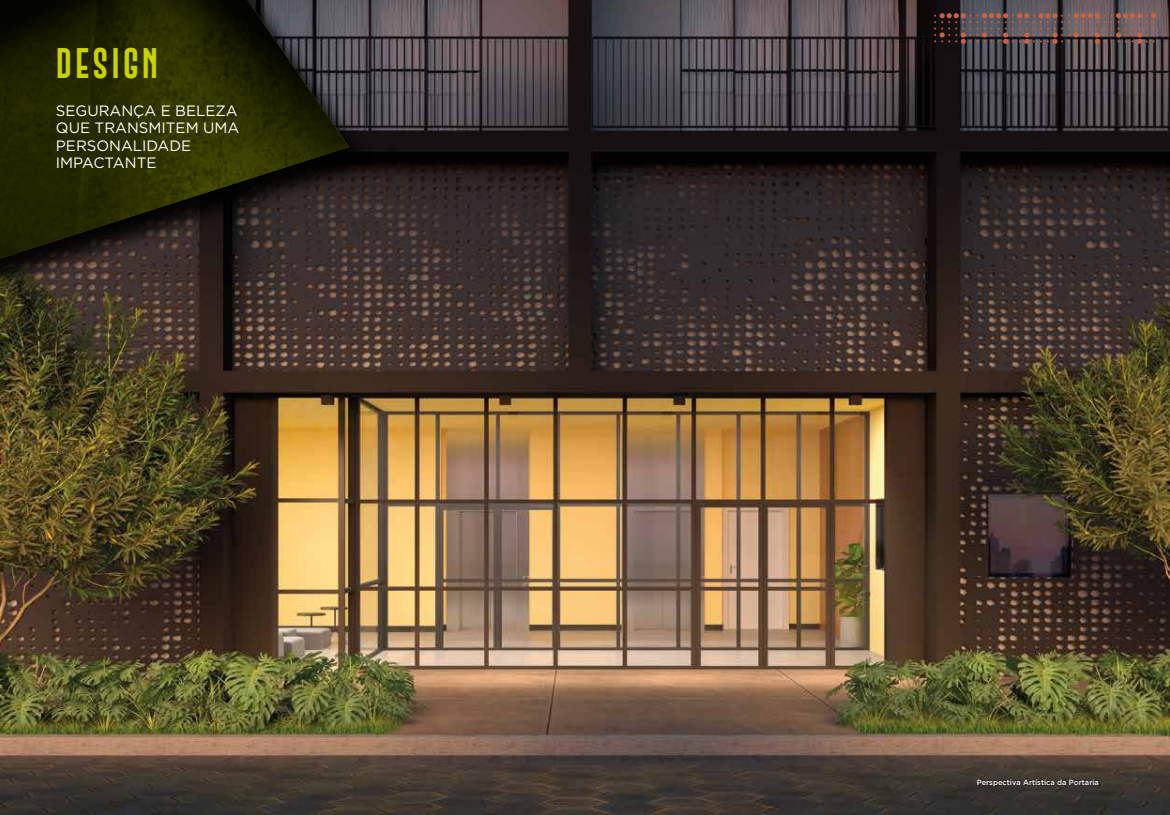
<style>
.page{position:relative;width:1170px;height:815px;background:#fff}
.page>*{position:absolute;margin:0;border:0;box-sizing:border-box;transform-origin:0 0}
.t1{font:31.25px "Gobold Extra 2";letter-spacing:.1em;color:#c8d300}
.t2{font:15px/17.5px "Gotham";color:#fff}
.t3{font:500 7.5px "Gotham";color:#fff}
</style>
<div class="page">
<img style="left:0;top:0;width:1169px;height:815px">
<div style="left:975px;top:778px;width:125px;height:10px;background:#000;opacity:.75"></div>
<svg style="left:934px;top:13px;width:128px;height:31px;background:#574444"></svg>
<svg style="left:1068px;top:13px;width:88px;height:31px;background:#725755"></svg>
<div style="left:0;top:0;width:373px;height:308px;background:#000;opacity:.75"></div>
<svg style="left:0;top:0;width:349px;height:278px;background:#29280e"></svg>
<h1 class="t1" style="left:56px;top:43px;width:104px">DESIGN</h1>
<p class="t2" style="left:56px;top:101px;width:185px">SEGURANÇA E BELEZA<br>QUE TRANSMITEM UMA<br>PERSONALIDADE<br>IMPACTANTE</p>
<p class="t3" style="left:976px;top:777px;width:124px">Perspectiva Artística da Portaria</p>
</div>
